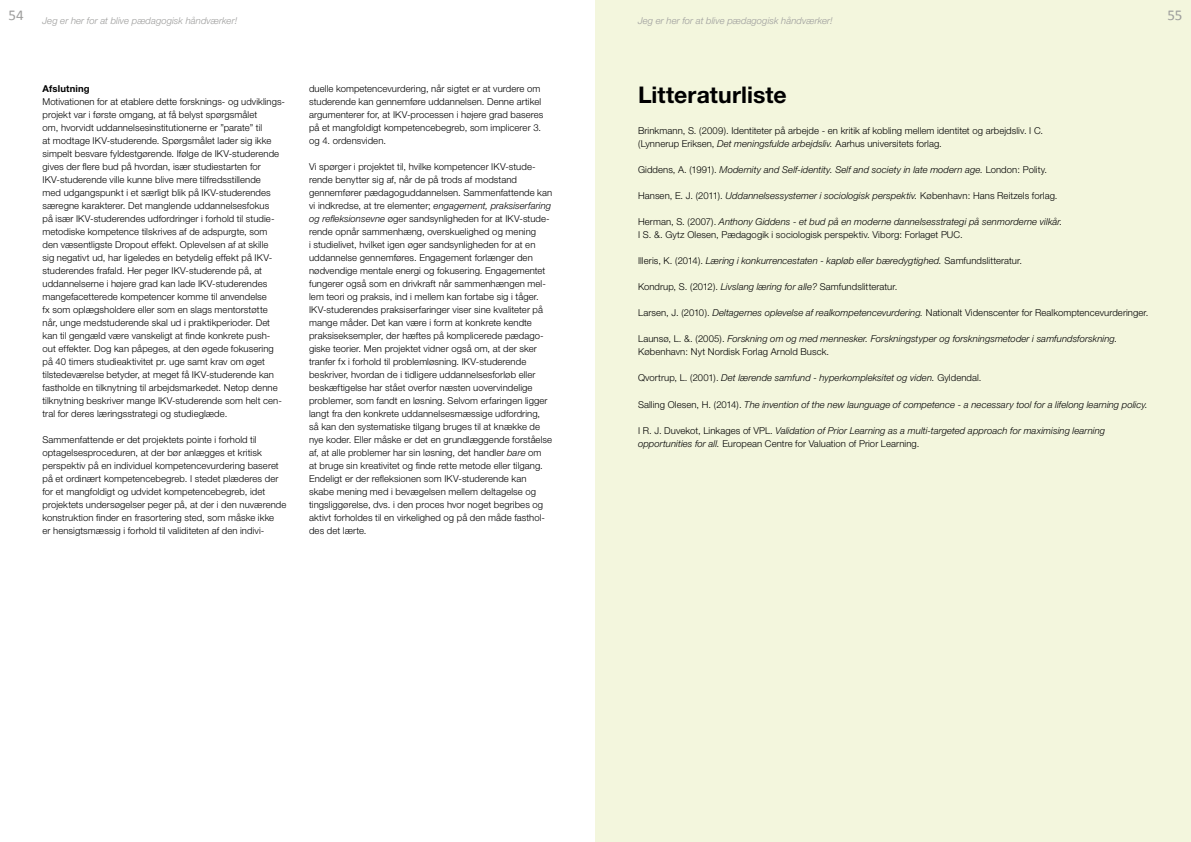
<style>
.page{position:relative;width:1191px;height:842px;background:#fff}
.page>*{position:absolute;margin:0;border:0;box-sizing:border-box;transform-origin:0 0}
.t1{font:700 23px "Helvetica Neue CE";letter-spacing:.005em;color:#000}
.t2{font:15px "Calibri";color:#9d9d9c}
.t3{font:300 9.5px/13px "Helvetica Neue CE";letter-spacing:.01em;color:#000}
.t4{font:italic 300 9.5px/13px "Helvetica Neue CE";letter-spacing:.005em;color:#000}
.t5{font:italic 300 9.5px "Helvetica Neue CE";letter-spacing:.01em;color:#9d9d9c}
.t6{font:700 9.5px "Helvetica Neue CE";letter-spacing:.015em;color:#000}
.s1{font-style:italic}
.s2{font-style:normal}
</style>
<div class="page">
<div style="left:595px;top:0;width:596px;height:842px;background:#f3f6dd"></div>
<h2 class="t2" style="left:9px;top:5px;width:17px">54</h2>
<h2 class="t2" style="left:1167px;top:6px;width:16px">55</h2>
<p class="t5" style="left:43px;top:15px;width:196px">Jeg er her for at blive pædagogisk håndværker!</p>
<p class="t5" style="left:638px;top:15px;width:196px">Jeg er her for at blive pædagogisk håndværker!</p>
<p class="t6" style="left:43px;top:83px;width:49px">Afslutning</p>
<p class="t3" style="left:43px;top:95px;width:243px">Motivationen for at etablere dette forsknings- og udviklings&shy;projekt var i første omgang, at få belyst spørgsmålet<br>om, hvorvidt uddannelsesinstitutionerne er ”parate” til<br>at modtage IKV-studerende. Spørgsmålet lader sig ikke simpelt besvare fyldestgørende. Ifølge de IKV-studerende gives der flere bud på hvordan, især studiestarten for IKV-studerende ville kunne blive mere tilfredsstillende<br>med udgangspunkt i et særligt blik på IKV-studerendes særegne karakterer. Det manglende uddannelsesfokus<br>på især IKV-studerendes udfordringer i forhold til studie&shy;metodiske kompetence tilskrives af de adspurgte, som den væsentligste Dropout effekt. Oplevelsen af at skille<br>sig negativt ud, har ligeledes en betydelig effekt på IKV&shy;studerendes frafald. Her peger IKV-studerende på, at uddannelserne i højere grad kan lade IKV-studerendes mangefacetterede kompetencer komme til anvendelse<br>fx som oplægsholdere eller som en slags mentorstøtte når, unge medstuderende skal ud i praktikperioder. Det kan til gengæld være vanskeligt at finde konkrete push&shy;out effekter. Dog kan påpeges, at den øgede fokusering på 40 timers studieaktivitet pr. uge samt krav om øget tilstedeværelse betyder, at meget få IKV-studerende kan fastholde en tilknytning til arbejdsmarkedet. Netop denne tilknytning beskriver mange IKV-studerende som helt cen&shy;tral for deres læringsstrategi og studieglæde.</p>
<p class="t3" style="left:43px;top:433px;width:245px">Sammenfattende er det projektets pointe i forhold til optagelsesproceduren, at der bør anlægges et kritisk perspektiv på en individuel kompetencevurdering baseret på et ordinært kompetencebegreb. I stedet plæderes der for et mangfoldigt og udvidet kompetencebegreb, idet projektets undersøgelser peger på, at der i den nuværende konstruktion finder en frasortering sted, som måske ikke<br>er hensigtsmæssig i forhold til validiteten af den indivi-</p>
<p class="t3" style="left:309px;top:83px;width:236px">duelle kompetencevurdering, når sigtet er at vurdere om studerende kan gennemføre uddannelsen. Denne artikel argumenterer for, at IKV-processen i højere grad baseres på et mangfoldigt kompetencebegreb, som implicerer 3. og 4. ordensviden.</p>
<p class="t3" style="left:309px;top:161px;width:245px">Vi spørger i projektet til, hvilke kompetencer IKV-stude&shy;rende benytter sig af, når de på trods af modstand gennemfører pædagoguddannelsen. Sammenfattende kan vi indkredse, at tre elementer; <span class="s1">engagement, praksiserfaring og refleksionsevne</span> øger sandsynligheden for at IKV-stude&shy;rende opnår sammenhæng, overskuelighed og mening<br>i studielivet, hvilket igen øger sandsynligheden for at en uddannelse gennemføres. Engagement forlænger den nødvendige mentale energi og fokusering. Engagementet fungerer også som en drivkraft når sammenhængen mel&shy;lem teori og praksis, ind i mellem kan fortabe sig i tåger.<br>IKV-studerendes praksiserfaringer viser sine kvaliteter på mange måder. Det kan være i form at konkrete kendte praksiseksempler, der hæftes på komplicerede pædago&shy;giske teorier. Men projektet vidner også om, at der sker tranfer fx i forhold til problemløsning. IKV-studerende beskriver, hvordan de i tidligere uddannelsesforløb eller beskæftigelse har stået overfor næsten uovervindelige problemer, som fandt en løsning. Selvom erfaringen ligger langt fra den konkrete uddannelsesmæssige udfordring,<br>så kan den systematiske tilgang bruges til at knække de nye koder. Eller måske er det en grundlæggende forståelse af, at alle problemer har sin løsning, det handler <span class="s1">bare</span> om<br>at bruge sin kreativitet og finde rette metode eller tilgang.<br>Endeligt er der refleksionen som IKV-studerende kan skabe mening med i bevægelsen mellem deltagelse og tingsliggørelse, dvs. i den proces hvor noget begribes og aktivt forholdes til en virkelighed og på den måde fasthol&shy;des det lærte.</p>
<h1 class="t1" style="left:638px;top:80px;width:150px">Litteraturliste</h1>
<p class="t3" style="left:638px;top:125px;width:406px">Brinkmann, S. (2009). Identiteter på arbejde - en kritik af kobling mellem identitet og arbejdsliv. I C. (Lynnerup Eriksen, <span class="s1">Det meningsfulde arbejdsliv.</span> Aarhus universitets forlag.</p>
<p class="t4" style="left:638px;top:164px;width:411px"><span class="s2">Giddens, A. (1991).</span> Modernity and Self-identity. Self and society in late modern age. <span class="s2">London: Polity.</span></p>
<p class="t3" style="left:638px;top:190px;width:421px">Hansen, E. J. (2011). <span class="s1">Uddannelsessystemer i sociologisk perspektiv.</span> København: Hans Reitzels forlag.</p>
<p class="t3" style="left:638px;top:216px;width:426px">Herman, S. (2007). <span class="s1">Anthony Giddens - et bud på en moderne dannelsesstrategi på senmorderne vilkår.<br></span>I S. &amp;. Gytz Olesen, Pædagogik i sociologisk perspektiv. Viborg: Forlaget PUC.</p>
<p class="t4" style="left:638px;top:255px;width:385px"><span class="s2">Illeris, K. (2014).</span> Læring i konkurrencestaten - kapløb eller bæredygtighed. <span class="s2">Samfundslitteratur.</span></p>
<p class="t3" style="left:638px;top:281px;width:261px">Kondrup, S. (2012). <span class="s1">Livslang læring for alle?</span> Samfundslitteratur.</p>
<p class="t3" style="left:638px;top:307px;width:512px">Larsen, J. (2010). <span class="s1">Deltagernes oplevelse af realkompetencevurdering.</span> Nationalt Videnscenter for Realkomptencevurderinger.</p>
<p class="t4" style="left:638px;top:333px;width:481px"><span class="s2">Launsø, L. &amp;. (2005).</span> Forskning om og med mennesker. Forskningstyper og forskningsmetoder i samfundsforskning.<br><span class="s2">København: Nyt Nordisk Forlag Arnold Busck.</span></p>
<p class="t4" style="left:638px;top:372px;width:345px"><span class="s2">Qvortrup, L. (2001).</span> Det lærende samfund - hyperkompleksitet og viden. <span class="s2">Gyldendal.</span></p>
<p class="t4" style="left:638px;top:398px;width:511px"><span class="s2">Salling Olesen, H. (2014).</span> The invention of the new launguage of competence - a necessary tool for a lifelong learning policy.</p>
<p class="t4" style="left:638px;top:424px;width:468px"><span class="s2">I R. J. Duvekot, Linkages of VPL.</span> Validation of Prior Learning as a multi-targeted approach for maximising learning opportunities for all. <span class="s2">European Centre for Valuation of Prior Learning.</span></p>
</div>
